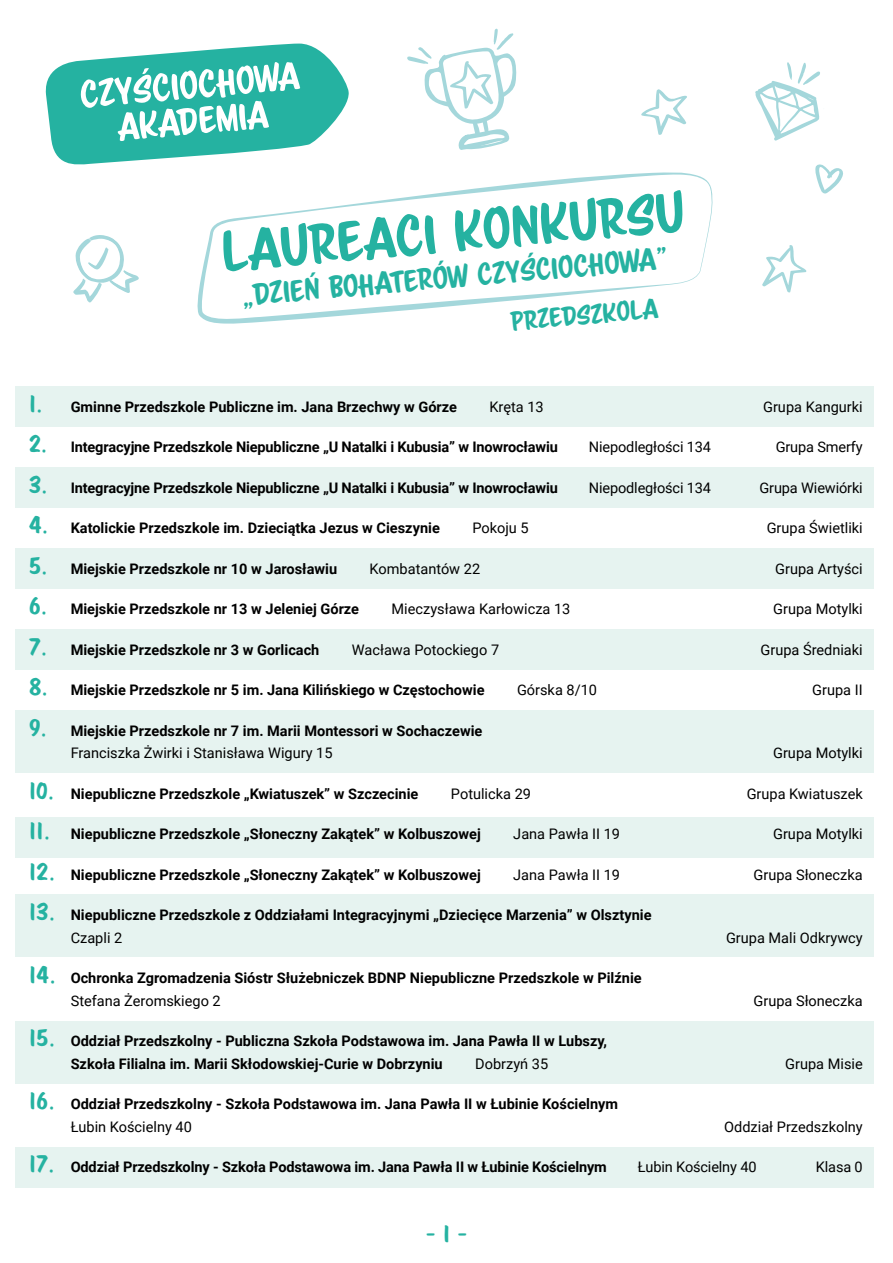
<style>
.page{position:relative;width:893px;height:1263px;background:#fff}
.page>*{position:absolute;margin:0;border:0;box-sizing:border-box;transform-origin:0 0}
.t1{font:49.8px "Scriptorama Markdown JF";color:#25b2a1}
.t2{font:27px "Scriptorama Markdown JF";color:#25b2a1}
.t3{font:24px "Scriptorama Markdown JF";color:#25b2a1}
.t4{font:21px "Scriptorama Markdown JF";color:#25b2a1}
.t5{font:700 14.55px/22.5px "Roboto";color:#000}
.t6{font:14.55px "Roboto";color:#000}
.s1{font-family:"Scriptorama Markdown JF";font-weight:400;font-size:21px;color:#25b2a1}
.s2{font-weight:400}
</style>
<div class="page">
<div style="left:15px;top:387px;width:858px;height:40px;background:#e6f3f0"></div>
<div style="left:15px;top:817px;width:858px;height:41px;background:#e6f3f0"></div>
<div style="left:15px;top:468px;width:858px;height:40px;background:#e6f3f0"></div>
<div style="left:15px;top:548px;width:858px;height:41px;background:#e6f3f0"></div>
<div style="left:15px;top:711px;width:858px;height:62px;background:#e6f3f0"></div>
<div style="left:15px;top:894px;width:858px;height:62px;background:#e6f3f0"></div>
<div style="left:15px;top:629px;width:858px;height:41px;background:#e6f3f0"></div>
<div style="left:15px;top:1147px;width:858px;height:40px;background:#e6f3f0"></div>
<div style="left:15px;top:1021px;width:858px;height:63px;background:#e6f3f0"></div>
<svg style="left:755px;top:62px;width:65px;height:79px"></svg>
<svg style="left:762px;top:245px;width:45px;height:48px"></svg>
<svg style="left:815px;top:164px;width:28px;height:30px"></svg>
<svg style="left:197px;top:172px;width:516px;height:152px"></svg>
<svg style="left:641px;top:89px;width:46px;height:46px"></svg>
<svg style="left:407px;top:28px;width:110px;height:122px"></svg>
<svg style="left:73px;top:235px;width:66px;height:68px"></svg>
<svg style="left:45px;top:43px;width:304px;height:122px"></svg>
<h1 class="t1" style="left:219px;top:220px;width:466px;rotate:-5deg">Laureaci konkursu</h1>
<h3 class="t3" style="left:509px;top:306px;width:149px;rotate:-5deg">przedszkola</h3>
<h2 class="t2" style="left:240px;top:278px;width:429px;rotate:-5deg">„Dzień bohaterów Czyściochowa”</h2>
<p class="t5" style="left:29px;top:395px;width:430px"><span class="s1">1.</span> Gminne Przedszkole Publiczne im. Jana Brzechwy w Górze</p>
<p class="t6" style="left:489px;top:396px;width:56px">Kręta 13</p>
<p class="t6" style="left:763px;top:396px;width:101px">Grupa Kangurki</p>
<p class="t5" style="left:29px;top:435px;width:531px"><span class="s1">2.</span> Integracyjne Przedszkole Niepubliczne „U Natalki i Kubusia” w Inowrocławiu</p>
<p class="t6" style="left:589px;top:437px;width:124px">Niepodległości 134</p>
<p class="t6" style="left:776px;top:437px;width:88px">Grupa Smerfy</p>
<p class="t5" style="left:29px;top:476px;width:531px"><span class="s1">3.</span> Integracyjne Przedszkole Niepubliczne „U Natalki i Kubusia” w Inowrocławiu</p>
<p class="t6" style="left:589px;top:477px;width:124px">Niepodległości 134</p>
<p class="t6" style="left:759px;top:477px;width:105px">Grupa Wiewiórki</p>
<p class="t5" style="left:29px;top:516px;width:413px"><span class="s1">4.</span> Katolickie Przedszkole im. Dzieciątka Jezus w Cieszynie</p>
<p class="t6" style="left:472px;top:518px;width:58px">Pokoju 5</p>
<p class="t6" style="left:767px;top:518px;width:98px">Grupa Świetliki</p>
<p class="t5" style="left:29px;top:557px;width:310px"><span class="s1">5.</span> Miejskie Przedszkole nr 10 w Jarosławiu</p>
<p class="t6" style="left:370px;top:558px;width:112px">Kombatantów 22</p>
<p class="t6" style="left:775px;top:558px;width:89px">Grupa Artyści</p>
<p class="t5" style="left:29px;top:597px;width:332px"><span class="s1">6.</span> Miejskie Przedszkole nr 13 w Jeleniej Górze</p>
<p class="t6" style="left:392px;top:599px;width:180px">Mieczysława Karłowicza 13</p>
<p class="t6" style="left:773px;top:599px;width:91px">Grupa Motylki</p>
<p class="t5" style="left:29px;top:638px;width:292px"><span class="s1">7.</span> Miejskie Przedszkole nr 3 w Gorlicach</p>
<p class="t6" style="left:352px;top:639px;width:149px">Wacława Potockiego 7</p>
<p class="t6" style="left:760px;top:639px;width:104px">Grupa Średniaki</p>
<p class="t5" style="left:29px;top:678px;width:457px"><span class="s1">8.</span> Miejskie Przedszkole nr 5 im. Jana Kilińskiego w Częstochowie</p>
<p class="t6" style="left:517px;top:680px;width:82px">Górska 8/10</p>
<p class="t6" style="left:812px;top:680px;width:52px">Grupa II</p>
<p class="t5" style="left:71px;top:719px;width:413px;text-indent:-42px"><span class="s1">9.</span> Miejskie Przedszkole nr 7 im. Marii Montessori w Sochaczewie<br><span class="s2">Franciszka Żwirki i Stanisława Wigury 15</span></p>
<p class="t6" style="left:773px;top:743px;width:91px">Grupa Motylki</p>
<p class="t5" style="left:29px;top:782px;width:391px"><span class="s1">10.</span> Niepubliczne Przedszkole „Kwiatuszek” w Szczecinie</p>
<p class="t6" style="left:451px;top:783px;width:82px">Potulicka 29</p>
<p class="t6" style="left:747px;top:783px;width:118px">Grupa Kwiatuszek</p>
<p class="t5" style="left:29px;top:822px;width:454px"><span class="s1">11.</span> Niepubliczne Przedszkole „Słoneczny Zakątek” w Kolbuszowej</p>
<p class="t6" style="left:513px;top:824px;width:108px">Jana Pawła II 19</p>
<p class="t6" style="left:773px;top:824px;width:91px">Grupa Motylki</p>
<p class="t5" style="left:29px;top:863px;width:454px"><span class="s1">12.</span> Niepubliczne Przedszkole „Słoneczny Zakątek” w Kolbuszowej</p>
<p class="t6" style="left:513px;top:864px;width:108px">Jana Pawła II 19</p>
<p class="t6" style="left:753px;top:864px;width:111px">Grupa Słoneczka</p>
<p class="t5" style="left:71px;top:903px;width:582px;text-indent:-42px"><span class="s1">13.</span> Niepubliczne Przedszkole z Oddziałami Integracyjnymi „Dziecięce Marzenia” w Olsztynie<br><span class="s2">Czapli 2</span></p>
<p class="t6" style="left:726px;top:927px;width:138px">Grupa Mali Odkrywcy</p>
<p class="t5" style="left:71px;top:966px;width:573px;text-indent:-42px"><span class="s1">14.</span> Ochronka Zgromadzenia Sióstr Służebniczek BDNP Niepubliczne Przedszkole w Pilźnie<br><span class="s2">Stefana Żeromskiego 2</span></p>
<p class="t6" style="left:753px;top:990px;width:111px">Grupa Słoneczka</p>
<p class="t5" style="left:71px;top:1029px;width:538px;text-indent:-42px"><span class="s1">15.</span> Oddział Przedszkolny - Publiczna Szkoła Podstawowa im. Jana Pawła II w Lubszy,<br>Szkoła Filialna im. Marii Skłodowskiej-Curie w Dobrzyniu</p>
<p class="t6" style="left:475px;top:1053px;width:75px">Dobrzyń 35</p>
<p class="t6" style="left:785px;top:1053px;width:79px">Grupa Misie</p>
<p class="t5" style="left:71px;top:1092px;width:549px;text-indent:-42px"><span class="s1">16.</span> Oddział Przedszkolny - Szkoła Podstawowa im. Jana Pawła II w Łubinie Kościelnym<br><span class="s2">Łubin Kościelny 40</span></p>
<p class="t6" style="left:724px;top:1116px;width:140px">Oddział Przedszkolny</p>
<p class="t5" style="left:29px;top:1155px;width:580px"><span class="s1">17.</span> Oddział Przedszkolny - Szkoła Podstawowa im. Jana Pawła II w Łubinie Kościelnym</p>
<p class="t6" style="left:638px;top:1157px;width:120px">Łubin Kościelny 40</p>
<p class="t6" style="left:816px;top:1157px;width:48px">Klasa 0</p>
<h3 class="t4" style="left:426px;top:1220px;width:43px">- 1 -</h3>
</div>
